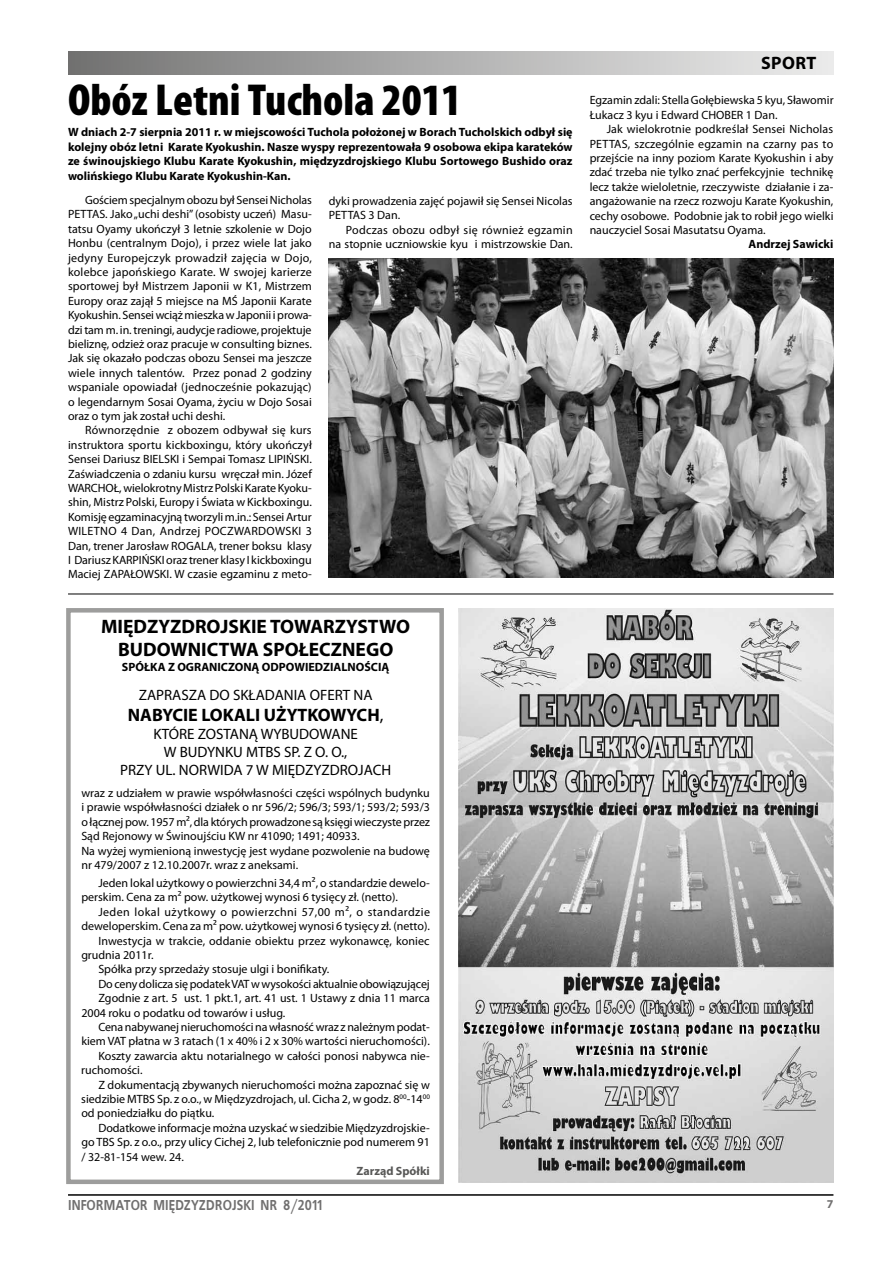
<style>
.page{position:relative;width:893px;height:1263px;background:#fff}
.page>*{position:absolute;margin:0;border:0;box-sizing:border-box;transform-origin:0 0}
.t1{font:900 condensed 45px "Myriad Pro";color:#000}
.t2{font:700 19.5px/23.4px "Myriad Pro";color:#000}
.t3{font:700 18px "Myriad Pro";color:#000}
.t4{font:15px/18px "Myriad Pro";color:#000;text-align:center}
.t5{font:700 14.25px "EFN Bureau";color:#706f6f}
.t6{font:12px/14.4px "Myriad Pro";color:#000}
.t7{font:700 12px/14.4px "Myriad Pro";color:#000;text-align:justify}
.t8{font:12px "Myriad Pro";letter-spacing:.035em;color:#000}
.t9{font:700 12px "Myriad Pro";color:#575756}
.t10{font:700 12px "Myriad Pro";color:#706f6f}
.s1{font-weight:400}
</style>
<div class="page">
<hr style="left:68px;top:1194px;width:765px;height:2px;background:#000">
<div style="left:69px;top:51px;width:764px;height:23px;background:linear-gradient(to right,#737373,#ededed)"></div>
<img style="left:458px;top:609px;width:375px;height:573px">
<img style="left:329px;top:258px;width:504px;height:319px">
<hr style="left:68px;top:594px;width:765px;height:1px;background:#000">
<div style="left:66px;top:608px;width:378px;height:576px;border:4px solid #9d9d9c"></div>
<h1 class="t1" style="left:68px;top:75px;width:395px">Obóz Letni Tuchola 2011</h1>
<p class="t7" style="left:68px;top:125px;width:506px">W dniach 2-7 sierpnia 2011 r. w miejscowości Tuchola położonej w Borach Tucholskich odbył się kolejny obóz letni Karate Kyokushin. Nasze wyspy reprezentowała 9 osobowa ekipa karateków ze świnoujskiego Klubu Karate Kyokushin, międzyzdrojskiego Klubu Sortowego Bushido oraz wolińskiego Klubu Karate Kyokushin-Kan.</p>
<p class="t6" style="left:68px;top:193px;width:245px;text-align:justify;text-indent:17px">Gościem specjalnym obozu był Sensei Nicholas PETTAS. Jako „uchi deshi” (osobisty uczeń) Masu&shy;tatsu Oyamy ukończył 3 letnie szkolenie w Dojo Honbu (centralnym Dojo), i przez wiele lat jako jedyny Europejczyk prowadził zajęcia w Dojo, kolebce japońskiego Karate. W swojej karierze sportowej był Mistrzem Japonii w K1, Mistrzem Europy oraz zajął 5 miejsce na MŚ Japonii Karate Kyokushin. Sensei wciąż mieszka w Japonii i prowa&shy;dzi tam m. in. treningi, audycje radiowe, projektuje bieliznę, odzież oraz pracuje w consulting biznes.<br>Jak się okazało podczas obozu Sensei ma jeszcze wiele innych talentów. Przez ponad 2 godziny wspaniale opowiadał (jednocześnie pokazując) o legendarnym Sosai Oyama, życiu w Dojo Sosai oraz o tym jak został uchi deshi.</p>
<p class="t6" style="left:68px;top:423px;width:245px;text-align:justify;text-indent:17px">Równorzędnie z obozem odbywał się kurs instruktora sportu kickboxingu, który ukończył Sensei Dariusz BIELSKI i Sempai Tomasz LIPIŃSKI.<br>Zaświadczenia o zdaniu kursu wręczał min. Józef WARCHOŁ, wielokrotny Mistrz Polski Karate Kyoku&shy;shin, Mistrz Polski, Europy i Świata w Kickboxingu.<br>Komisję egzaminacyjną tworzyli m.in.: Sensei Artur WILETNO 4 Dan, Andrzej POCZWARDOWSKI 3<br>Dan, trener Jarosław ROGALA, trener boksu klasy I Dariusz KARPIŃSKI oraz trener klasy I kickboxingu Maciej ZAPAŁOWSKI. W czasie egzaminu z meto-</p>
<p class="t6" style="left:329px;top:193px;width:245px">dyki prowadzenia zajęć pojawił się Sensei Nicolas<br>PETTAS 3 Dan.</p>
<p class="t6" style="left:329px;top:222px;width:245px;text-align:right">Podczas obozu odbył się również egzamin<br>na stopnie uczniowskie kyu i mistrzowskie Dan.</p>
<h2 class="t2" style="left:118px;top:614px;width:292px;text-indent:-17px">MIĘDZYZ DROJSKIE TOWARZYSTWO<br>BUDOWNICTWA SPOŁECZN</h2>
<h2 class="t2" style="left:356px;top:637px;width:38px">EGO</h2>
<p class="t7" style="left:122px;top:659px;width:108px">SPÓŁKA Z OGRAN ICZON</p>
<p class="t7" style="left:252px;top:659px;width:139px">Ą ODPOWIEDZIALNOŚCIĄ</p>
<p class="t4" style="left:139px;top:685px;width:235px">ZAPRASZA DO SKŁADANIA OFERT NA</p>
<h3 class="t3" style="left:128px;top:703px;width:257px">NABYCIE LOKALI UŻYTKOWYCH<span class="s1">,</span></h3>
<p class="t4" style="left:120px;top:725px;width:272px">KTÓRE ZOSTANĄ WYBUDOWANE<br>W BUDYNKU MTBS SP. Z O. O.,<br>PRZY UL. NORWIDA 7 W MIĘDZYZDROJACH</p>
<p class="t6" style="left:81px;top:785px;width:350px">wraz z udziałem w prawie współwłasności części wspólnych budynku i prawie współwłasności działek o nr 596/2; 596/3; 593/1; 593/2; 593/3 o łącznej pow. 1957 m², dla których prowadzone są księgi wieczyste przez Sąd Rejonowy w Świnoujściu KW nr 41090; 1491; 40933.<br>Na wyżej wymienioną inwestycję jest wydane pozwolenie na budowę nr 479/2007 z 12.10.2007r. wraz z aneksami.</p>
<p class="t6" style="left:81px;top:875px;width:350px;text-indent:17px">Jeden lokal użytkowy o powierzchni 34,4 m², o standardzie dewelo&shy;perskim. Cena za m² pow. użytkowej wynosi 6 tysięcy zł. (netto).</p>
<p class="t8" style="left:98px;top:904px;width:333px">Jeden lokal użytkowy o powierzchni 57,00 m², o standardzie</p>
<p class="t6" style="left:81px;top:919px;width:350px">deweloperskim. Cena za m² pow. użytkowej wynosi 6 tysięcy zł. (netto).</p>
<p class="t6" style="left:98px;top:933px;width:333px">Inwestycja w trakcie, oddanie obiektu przez wykonawcę, koniec</p>
<p class="t6" style="left:81px;top:947px;width:74px">grudnia 2011r.</p>
<p class="t6" style="left:98px;top:962px;width:233px">Spółka przy sprzedaży stosuje ulgi i bonifikaty.</p>
<p class="t6" style="left:98px;top:976px;width:333px">Do ceny dolicza się podatek VAT w wysokości aktualnie obowiązującej</p>
<p class="t6" style="left:98px;top:991px;width:333px">Zgodnie z art. 5 ust. 1 pkt.1, art. 41 ust. 1 Ustawy z dnia 11 marca</p>
<p class="t6" style="left:81px;top:1005px;width:206px">2004 roku o podatku od towarów i usług.</p>
<p class="t6" style="left:98px;top:1019px;width:333px">Cena nabywanej nieruchomości na własność wraz z należnym podat-</p>
<p class="t6" style="left:81px;top:1034px;width:350px">kiem VAT płatna w 3 ratach (1 x 40% i 2 x 30% wartości nieruchomości).</p>
<p class="t6" style="left:98px;top:1048px;width:333px">Koszty zawarcia aktu notarialnego w całości ponosi nabywca nie-</p>
<p class="t6" style="left:81px;top:1063px;width:63px">ruchomości.</p>
<p class="t6" style="left:98px;top:1077px;width:333px">Z dokumentacją zbywanych nieruchomości można zapoznać się w</p>
<p class="t6" style="left:81px;top:1091px;width:350px">siedzibie MTBS Sp. z o.o., w Międzyzdrojach, ul. Cicha 2, w godz. 8<sup>00</sup>-14<sup>00</sup></p>
<p class="t6" style="left:81px;top:1106px;width:134px">od poniedziałku do piątku.</p>
<p class="t6" style="left:98px;top:1120px;width:333px">Dodatkowe informacje można uzyskać w siedzibie Międzyzdrojskie-</p>
<p class="t6" style="left:81px;top:1135px;width:350px">go TBS Sp. z o.o., przy ulicy Cichej 2, lub telefonicznie pod numerem 91</p>
<p class="t6" style="left:81px;top:1149px;width:104px">/ 32-81-154 wew. 24.</p>
<p class="t9" style="left:356px;top:1163px;width:75px">Zarząd Spółki</p>
<h3 class="t3" style="left:761px;top:52px;width:45px">sport</h3>
<p class="t6" style="left:590px;top:93px;width:245px">Egzamin zdali: Stella Gołębiewska 5 kyu, Sławomir<br>Łukacz 3 kyu i Edward CHOBER 1 Dan.</p>
<p class="t6" style="left:590px;top:122px;width:245px;text-align:justify;text-indent:17px">Jak wielokrotnie podkreślał Sensei Nicholas PETTAS, szczególnie egzamin na czarny pas to przejście na inny poziom Karate Kyokushin i aby zdać trzeba nie tylko znać perfekcyjnie technikę lecz także wieloletnie, rzeczywiste działanie i za&shy;angażowanie na rzecz rozwoju Karate Kyokushin, cechy osobowe. Podobnie jak to robił jego wielki nauczyciel Sosai Masutatsu Oyama.</p>
<p class="t7" style="left:748px;top:237px;width:86px">Andrzej Sawicki</p>
<p class="t5" style="left:68px;top:1194px;width:256px">INFORMATOR MI ĘDZYZDROJSKI NR 8/2011</p>
<p class="t10" style="left:827px;top:1196px;width:8px">7</p>
</div>
